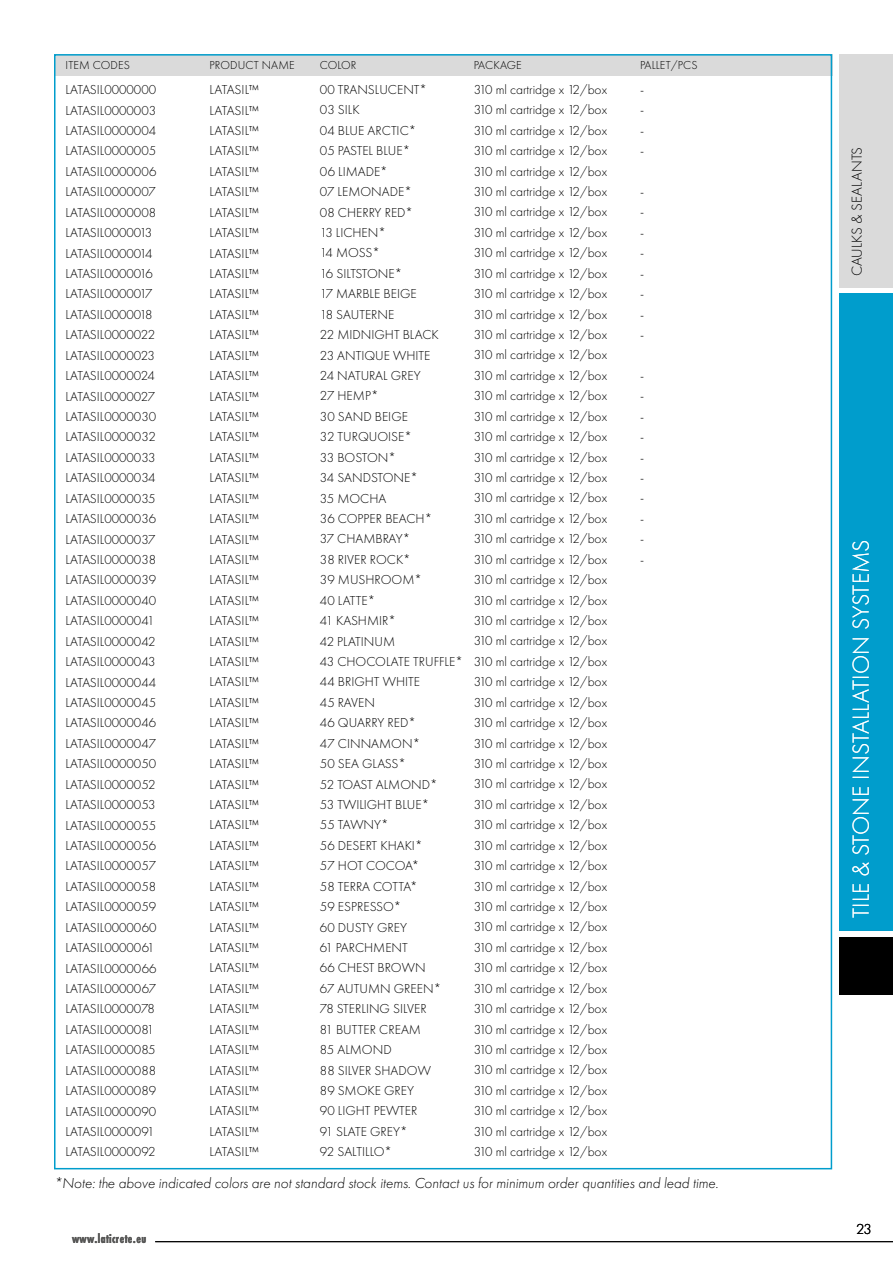
<style>
.page{position:relative;width:893px;height:1263px;background:#fff}
.page>*{position:absolute;margin:0;border:0;box-sizing:border-box;transform-origin:0 0}
.t1{font:300 24px "Futura PT";letter-spacing:.01em;color:#fff}
.t2{font:italic 300 15px "Futura PT";color:#000}
.t3{font:300 15px "Futura PT";letter-spacing:.01em;color:#000}
.t4{font:300 13.5px/20.4px "Futura PT";color:#000;text-align:justify}
.t5{font:700 13.5px "Futura PT Cond";letter-spacing:.03em;color:#575756;scale:.91 1}
.t6{font:300 12px "Futura PT";letter-spacing:.01em;color:#000}
</style>
<div class="page">
<hr style="left:155px;top:1241px;width:738px;height:1px;background:#000">
<div style="left:839px;top:54px;width:54px;height:234px;background:#dadada"></div>
<div style="left:839px;top:293px;width:54px;height:638px;background:#009dcc"></div>
<div style="left:839px;top:938px;width:54px;height:57px;background:#000"></div>
<div style="left:54px;top:54px;width:778px;height:21px;background:#dadada"></div>
<p class="t6" style="left:66px;top:58px;width:66px">ITEM CODES</p>
<p class="t6" style="left:209px;top:58px;width:87px">PRODUCT NAME</p>
<p class="t6" style="left:320px;top:58px;width:38px">COLOR</p>
<p class="t6" style="left:474px;top:58px;width:50px">PACKAGE</p>
<p class="t6" style="left:640px;top:58px;width:59px">PALLET/PCS</p>
<p class="t4" style="left:65px;top:80px;width:93px;text-align:left">LATASIL0000000<br>LATASIL0000003<br>LATASIL0000004<br>LATASIL0000005<br>LATASIL0000006<br>LATASIL0000007<br>LATASIL0000008<br>LATASIL0000013<br>LATASIL0000014<br>LATASIL0000016<br>LATASIL0000017<br>LATASIL0000018<br>LATASIL0000022<br>LATASIL0000023<br>LATASIL0000024<br>LATASIL0000027<br>LATASIL0000030<br>LATASIL0000032<br>LATASIL0000033<br>LATASIL0000034<br>LATASIL0000035<br>LATASIL0000036<br>LATASIL0000037<br>LATASIL0000038<br>LATASIL0000039<br>LATASIL0000040<br>LATASIL0000041<br>LATASIL0000042<br>LATASIL0000043<br>LATASIL0000044<br>LATASIL0000045<br>LATASIL0000046<br>LATASIL0000047<br>LATASIL0000050<br>LATASIL0000052<br>LATASIL0000053<br>LATASIL0000055<br>LATASIL0000056<br>LATASIL0000057<br>LATASIL0000058<br>LATASIL0000059<br>LATASIL0000060<br>LATASIL0000061<br>LATASIL0000066<br>LATASIL0000067<br>LATASIL0000078<br>LATASIL0000081<br>LATASIL0000085<br>LATASIL0000088<br>LATASIL0000089<br>LATASIL0000090<br>LATASIL0000091<br>LATASIL0000092</p>
<p class="t4" style="left:209px;top:79px;width:51px">LATASIL™ LATASIL™ LATASIL™ LATASIL™ LATASIL™ LATASIL™ LATASIL™ LATASIL™ LATASIL™ LATASIL™ LATASIL™ LATASIL™ LATASIL™ LATASIL™ LATASIL™ LATASIL™ LATASIL™ LATASIL™ LATASIL™ LATASIL™ LATASIL™ LATASIL™ LATASIL™ LATASIL™ LATASIL™ LATASIL™ LATASIL™ LATASIL™ LATASIL™ LATASIL™ LATASIL™ LATASIL™ LATASIL™ LATASIL™ LATASIL™ LATASIL™ LATASIL™ LATASIL™ LATASIL™ LATASIL™ LATASIL™ LATASIL™ LATASIL™ LATASIL™ LATASIL™ LATASIL™ LATASIL™ LATASIL™ LATASIL™ LATASIL™ LATASIL™ LATASIL™ LATASIL™</p>
<p class="t4" style="left:320px;top:79px;width:144px;text-align:left">00 TRANSLUCENT*<br>03 SILK<br>04 BLUE ARCTIC*<br>05 PASTEL BLUE*<br>06 LIMADE*<br>07 LEMONADE*<br>08 CHERRY RED*<br>13 LICHEN*<br>14 MOSS*<br>16 SILTSTONE*<br>17 MARBLE BEIGE<br>18 SAUTERNE<br>22 MIDNIGHT BLACK<br>23 ANTIQUE WHITE<br>24 NATURAL GREY<br>27 HEMP*<br>30 SAND BEIGE<br>32 TURQUOISE*<br>33 BOSTON*<br>34 SANDSTONE*<br>35 MOCHA<br>36 COPPER BEACH*<br>37 CHAMBRAY*<br>38 RIVER ROCK*<br>39 MUSHROOM*<br>40 LATTE*<br>41 KASHMIR*<br>42 PLATINUM<br>43 CHOCOLATE TRUFFLE*<br>44 BRIGHT WHITE<br>45 RAVEN<br>46 QUARRY RED*<br>47 CINNAMON*<br>50 SEA GLASS*<br>52 TOAST ALMOND*<br>53 TWILIGHT BLUE*<br>55 TAWNY*<br>56 DESERT KHAKI*<br>57 HOT COCOA*<br>58 TERRA COTTA*<br>59 ESPRESSO*<br>60 DUSTY GREY<br>61 PARCHMENT<br>66 CHEST BROWN<br>67 AUTUMN GREEN*<br>78 STERLING SILVER<br>81 BUTTER CREAM<br>85 ALMOND<br>88 SILVER SHADOW<br>89 SMOKE GREY<br>90 LIGHT PEWTER<br>91 SLATE GREY*<br>92 SALTILLO*</p>
<p class="t4" style="left:474px;top:79px;width:135px">310 ml cartridge x 12/box 310 ml cartridge x 12/box 310 ml cartridge x 12/box 310 ml cartridge x 12/box 310 ml cartridge x 12/box 310 ml cartridge x 12/box 310 ml cartridge x 12/box 310 ml cartridge x 12/box 310 ml cartridge x 12/box 310 ml cartridge x 12/box 310 ml cartridge x 12/box 310 ml cartridge x 12/box 310 ml cartridge x 12/box 310 ml cartridge x 12/box 310 ml cartridge x 12/box 310 ml cartridge x 12/box 310 ml cartridge x 12/box 310 ml cartridge x 12/box 310 ml cartridge x 12/box 310 ml cartridge x 12/box 310 ml cartridge x 12/box 310 ml cartridge x 12/box 310 ml cartridge x 12/box 310 ml cartridge x 12/box 310 ml cartridge x 12/box 310 ml cartridge x 12/box 310 ml cartridge x 12/box 310 ml cartridge x 12/box 310 ml cartridge x 12/box 310 ml cartridge x 12/box 310 ml cartridge x 12/box 310 ml cartridge x 12/box 310 ml cartridge x 12/box 310 ml cartridge x 12/box 310 ml cartridge x 12/box 310 ml cartridge x 12/box 310 ml cartridge x 12/box 310 ml cartridge x 12/box 310 ml cartridge x 12/box 310 ml cartridge x 12/box 310 ml cartridge x 12/box 310 ml cartridge x 12/box 310 ml cartridge x 12/box 310 ml cartridge x 12/box 310 ml cartridge x 12/box 310 ml cartridge x 12/box 310 ml cartridge x 12/box 310 ml cartridge x 12/box 310 ml cartridge x 12/box 310 ml cartridge x 12/box 310 ml cartridge x 12/box 310 ml cartridge x 12/box 310 ml cartridge x 12/box</p>
<p class="t4" style="left:640px;top:79px;width:6px">- - - -</p>
<p class="t4" style="left:640px;top:181px;width:6px">- - - - - - - -</p>
<p class="t4" style="left:640px;top:365px;width:6px">- - - - - - - - - -</p>
<p class="t2" style="left:54px;top:1175px;width:666px">*Note: the above indicated colors are not standard stock items. Contact us for minimum order quantities and lead time.</p>
<p class="t5" style="left:72px;top:1230px;width:83px">www.laticrete.eu</p>
<p class="t3" style="left:848px;top:276px;width:131px;rotate:-90deg">CAULKS &amp; SEALANTS</p>
<h1 class="t1" style="left:847px;top:918px;width:380px;rotate:-90deg">TILE &amp; STONE INSTALLATION SYSTEMS</h1>
<p class="t3" style="left:856px;top:1220px;width:17px">23</p>
</div>
